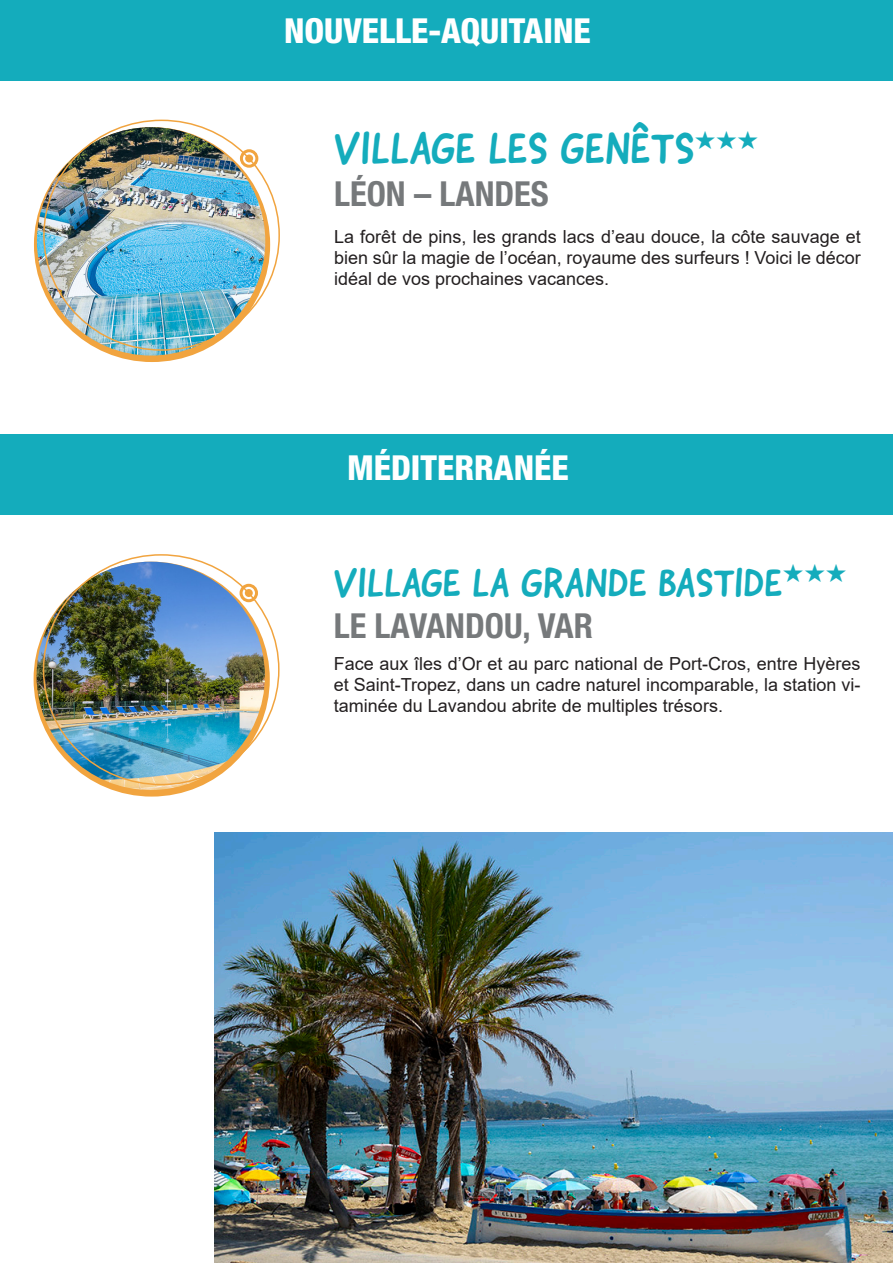
<style>
.page{position:relative;width:893px;height:1263px;background:#fff}
.page>*{position:absolute;margin:0;border:0;box-sizing:border-box;transform-origin:0 0}
.t1{font:45px "Good Dog New";color:#14acbc}
.t2{font:40.5px "Good Dog New";color:#14acbc}
.t3{font:800 condensed 34.5px "Helvetica Neue LT Std";color:#fff}
.t4{font:700 condensed 34.5px "Helvetica Neue LT Std";color:#76797b}
.t5{font:18px/21px "Arial";color:#231f20;text-align:justify}
</style>
<div class="page">
<svg style="left:34px;top:562px;width:236px;height:234px;background:#eaa445"></svg>
<img style="left:37px;top:562px;width:228px;height:228px;border-radius:114px">
<div style="left:240px;top:584px;width:18px;height:18px;border:3px solid #f1a43f;border-radius:50%"></div>
<div style="left:245px;top:589px;width:8px;height:8px;background:#f1a43f;border-radius:50%"></div>
<div style="left:0;top:434px;width:893px;height:81px;background:#14acbc"></div>
<svg style="left:34px;top:127px;width:236px;height:235px;background:#eaa74b"></svg>
<img style="left:37px;top:127px;width:228px;height:228px;border-radius:114px">
<div style="left:240px;top:149px;width:18px;height:19px;border:3px solid #f1a43f;border-radius:50%"></div>
<div style="left:245px;top:154px;width:8px;height:8px;background:#f1a43f;border-radius:50%"></div>
<div style="left:0;top:0;width:893px;height:81px;background:#14acbc"></div>
<img style="left:215px;top:832px;width:678px;height:430px">
<p class="t3" style="left:284px;top:9px;width:308px">NOUVELLE-AQUITAINE</p>
<p class="t1" style="left:334px;top:119px;width:426px">VILLAGE LES GENÊTS★★★</p>
<p class="t4" style="left:334px;top:172px;width:216px">LÉON – LANDES</p>
<p class="t5" style="left:334px;top:227px;width:528px">La forêt de pins, les grands lacs d’eau douce, la côte sauvage et bien sûr la magie de l’océan, royaume des surfeurs ! Voici le décor idéal de vos prochaines vacances.</p>
<p class="t3" style="left:347px;top:447px;width:223px">MÉDITERRANÉE</p>
<p class="t2" style="left:334px;top:556px;width:515px">VILLAGE LA GRANDE BASTIDE★★★</p>
<p class="t4" style="left:334px;top:605px;width:261px">LE LAVANDOU, VAR</p>
<p class="t5" style="left:334px;top:653px;width:528px">Face aux îles d’Or et au parc national de Port-Cros, entre Hyères et Saint-Tropez, dans un cadre naturel incomparable, la station vi&shy;taminée du Lavandou abrite de multiples trésors.</p>
</div>
